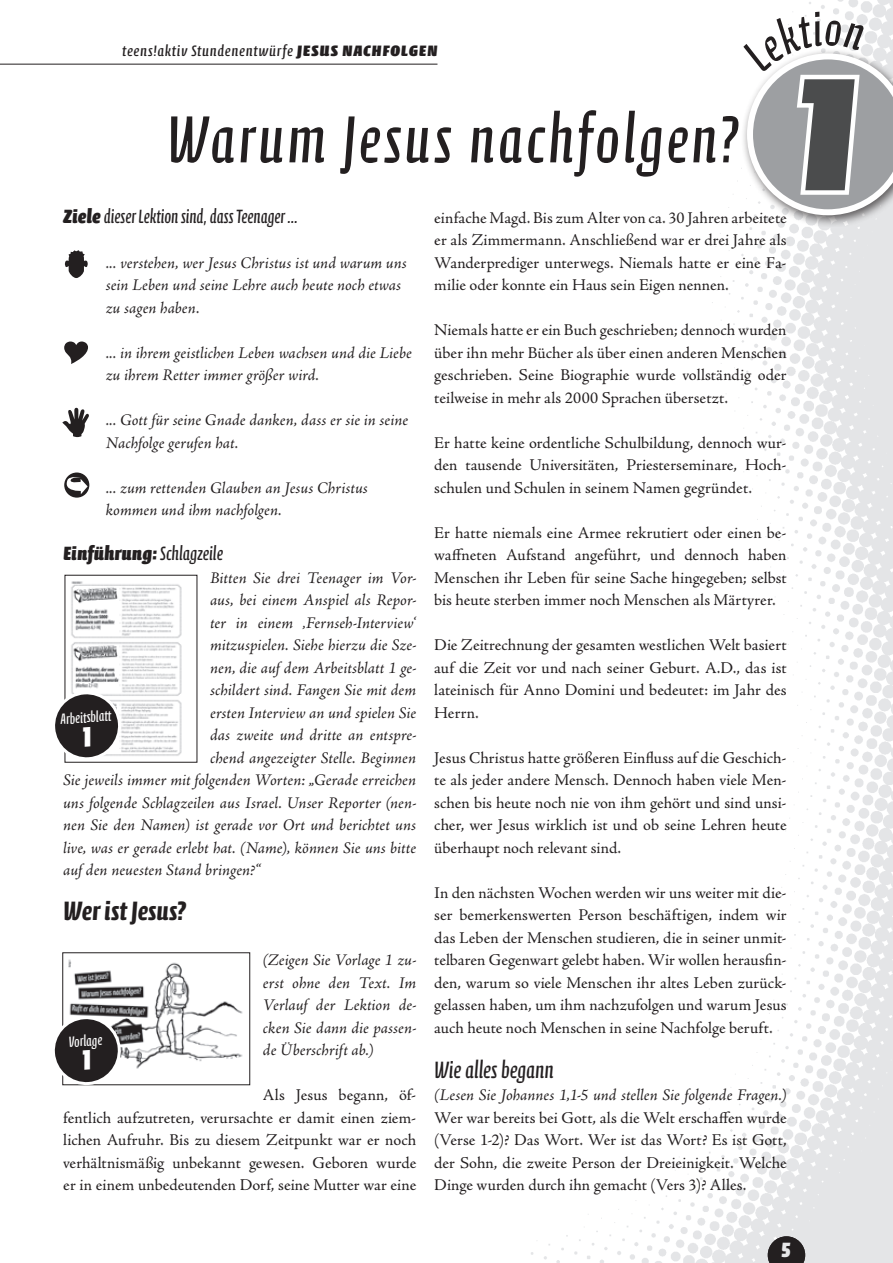
<style>
.page{position:relative;width:893px;height:1263px;background:#fff}
.page>*{position:absolute;margin:0;border:0;box-sizing:border-box;transform-origin:0 0}
.t1{font:900 163.2px "Calcite Pro";color:#4b4c4d;scale:1.18 1}
.t2{font:67.5px "Calcite Pro";letter-spacing:.04em;color:#231f20}
.t3{font:700 27px "Calcite Pro";color:#231f20}
.t4{font:24px "Calcite Pro";color:#231f20}
.t5{font:900 21px "Calcite Pro";color:#e6e7e9}
.t6{font:19.5px "Calcite Pro";color:#231f20;scale:.95 1}
.t7{font:900 19.5px "Calcite Pro";letter-spacing:.005em;color:#231f20}
.t8{font:16.5px/22.5px "Adobe Jenson Pro";letter-spacing:.005em;color:#231f20;text-align:justify}
.t9{font:italic 16.5px/22.5px "Adobe Jenson Pro";color:#231f20}
.t10{font:15.3px "Calcite Pro";letter-spacing:.04em;color:#231f20;scale:1.18 1}
.t11{font:15px "Calcite Pro";color:#fff}
.s1{font-weight:900}
.s2{font-weight:400}
</style>
<div class="page">
<img style="left:531px;top:0;width:362px;height:1263px">
<svg style="left:768px;top:1236px;width:37px;height:27px"></svg>
<div style="left:741px;top:47px;width:152px;height:180px;background:#231f20;opacity:.7"></div>
<hr style="left:0;top:64px;width:437px;height:1px;background:#231f20">
<svg style="left:65px;top:250px;width:23px;height:28px"></svg>
<svg style="left:64px;top:341px;width:24px;height:23px"></svg>
<svg style="left:62px;top:408px;width:27px;height:29px"></svg>
<svg style="left:64px;top:472px;width:25px;height:26px"></svg>
<svg style="left:64px;top:476px;width:24px;height:18px"></svg>
<img style="left:71px;top:581px;width:111px;height:175px">
<img style="left:68px;top:959px;width:175px;height:110px">
<div style="left:62px;top:952px;width:188px;height:133px;border:1px solid #231f20"></div>
<svg style="left:742px;top:12px;width:151px;height:203px"></svg>
<svg style="left:55px;top:691px;width:66px;height:71px"></svg>
<svg style="left:54px;top:1016px;width:67px;height:70px"></svg>
<p class="t10" style="left:122px;top:42px;width:269px">teens!aktiv Stundenentwürfe <span class="s1">JESUS NACHFOLGEN</span></p>
<h2 class="t2" style="left:167px;top:101px;width:573px">Warum Jesus nachfolgen?</h2>
<p class="t6" style="left:63px;top:205px;width:249px"><span class="s1">Ziele</span> dieser Lektion sind, dass Teenager …</p>
<p class="t9" style="left:106px;top:252px;width:303px">... verstehen, wer Jesus Christus ist und warum uns sein Leben und seine Lehre auch heute noch etwas zu sagen haben.</p>
<p class="t9" style="left:106px;top:342px;width:308px">... in ihrem geistlichen Leben wachsen und die Liebe zu ihrem Retter immer größer wird.</p>
<p class="t9" style="left:106px;top:410px;width:304px">... Gott für seine Gnade danken, dass er sie in seine<br>Nachfolge gerufen hat.</p>
<p class="t9" style="left:106px;top:477px;width:264px">... zum rettenden Glauben an Jesus Christus kommen und ihm nachfolgen.</p>
<p class="t7" style="left:63px;top:542px;width:161px">Einführung: <span class="s2">Schlagzeile</span></p>
<p class="t9" style="left:210px;top:567px;width:208px">Bitten Sie drei Teenager im Vor-</p>
<p class="t9" style="left:210px;top:590px;width:208px">aus, bei einem Anspiel als Repor-</p>
<p class="t9" style="left:210px;top:612px;width:208px">ter in einem ‚Fernseh-Interview‘</p>
<p class="t9" style="left:210px;top:635px;width:208px">mitzuspielen. Siehe hierzu die Sze-</p>
<p class="t9" style="left:210px;top:657px;width:208px">nen, die auf dem Arbeitsblatt 1 ge-</p>
<p class="t9" style="left:210px;top:680px;width:208px">schildert sind. Fangen Sie mit dem</p>
<p class="t9" style="left:210px;top:702px;width:208px">ersten Interview an und spielen Sie</p>
<p class="t9" style="left:210px;top:725px;width:208px">das zweite und dritte an entspre-</p>
<p class="t9" style="left:210px;top:747px;width:208px">chend angezeigter Stelle. Beginnen</p>
<p class="t9" style="left:63px;top:770px;width:354px">Sie jeweils immer mit folgenden Worten: „Gerade erreichen</p>
<p class="t9" style="left:63px;top:792px;width:354px">uns folgende Schlagzeilen aus Israel. Unser Reporter (nen-</p>
<p class="t9" style="left:63px;top:815px;width:354px">nen Sie den Namen) ist gerade vor Ort und berichtet uns</p>
<p class="t9" style="left:63px;top:837px;width:355px">live, was er gerade erlebt hat. (Name), können Sie uns bitte</p>
<p class="t9" style="left:63px;top:860px;width:199px">auf den neuesten Stand bringen?“</p>
<h3 class="t3" style="left:63px;top:895px;width:124px">Wer ist Jesus?</h3>
<p class="t9" style="left:263px;top:950px;width:155px;text-align:justify">(Zeigen Sie Vorlage 1 zu&shy;erst ohne den Text. Im Verlauf der Lektion de&shy;cken Sie dann die passen&shy;de Überschrift ab.)</p>
<p class="t8" style="left:63px;top:1084px;width:355px;text-indent:200px">Als Jesus begann, öf&shy;fentlich aufzutreten, verursachte er damit einen ziem&shy;lichen Aufruhr. Bis zu diesem Zeitpunkt war er noch verhältnismäßig unbekannt gewesen. Geboren wurde er in einem unbedeutenden Dorf, seine Mutter war eine</p>
<p class="t8" style="left:434px;top:206px;width:354px">einfache Magd. Bis zum Alter von ca. 30 Jahren arbeitete er als Zimmermann. Anschließend war er drei Jahre als Wanderprediger unterwegs. Niemals hatte er eine Fa&shy;milie oder konnte ein Haus sein Eigen nennen.</p>
<p class="t8" style="left:434px;top:319px;width:354px">Niemals hatte er ein Buch geschrieben; dennoch wurden über ihn mehr Bücher als über einen anderen Menschen geschrieben. Seine Biographie wurde vollständig oder teilweise in mehr als 2000 Sprachen übersetzt.</p>
<p class="t8" style="left:434px;top:431px;width:354px">Er hatte keine ordentliche Schulbildung, dennoch wur&shy;den tausende Universitäten, Priesterseminare, Hoch&shy;schulen und Schulen in seinem Namen gegründet.</p>
<p class="t8" style="left:434px;top:521px;width:354px">Er hatte niemals eine Armee rekrutiert oder einen be&shy;waffneten Aufstand angeführt, und dennoch haben Menschen ihr Leben für seine Sache hingegeben; selbst bis heute sterben immer noch Menschen als Märtyrer.</p>
<p class="t8" style="left:434px;top:634px;width:354px">Die Zeitrechnung der gesamten westlichen Welt basiert auf die Zeit vor und nach seiner Geburt. A.D., das ist lateinisch für Anno Domini und bedeutet: im Jahr des Herrn.</p>
<p class="t8" style="left:434px;top:746px;width:354px">Jesus Christus hatte größeren Einfluss auf die Geschich&shy;te als jeder andere Mensch. Dennoch haben viele Men&shy;schen bis heute noch nie von ihm gehört und sind unsi&shy;cher, wer Jesus wirklich ist und ob seine Lehren heute überhaupt noch relevant sind.</p>
<p class="t8" style="left:434px;top:881px;width:354px">In den nächsten Wochen werden wir uns weiter mit die&shy;ser bemerkenswerten Person beschäftigen, indem wir das Leben der Menschen studieren, die in seiner unmit&shy;telbaren Gegenwart gelebt haben. Wir wollen herausfin&shy;den, warum so viele Menschen ihr altes Leben zurück&shy;gelassen haben, um ihm nachzufolgen und warum Jesus auch heute noch Menschen in seine Nachfolge beruft.</p>
<h3 class="t4" style="left:434px;top:1056px;width:121px">Wie alles begann</h3>
<p class="t9" style="left:434px;top:1085px;width:354px">(Lesen Sie Johannes 1,1-5 und stellen Sie folgende Fragen.)</p>
<p class="t8" style="left:434px;top:1106px;width:354px">Wer war bereits bei Gott, als die Welt erschaffen wurde (Verse 1-2)? Das Wort. Wer ist das Wort? Es ist Gott, der Sohn, die zweite Person der Dreieinigkeit. Welche Dinge wurden durch ihn gemacht (Vers 3)? Alles.</p>
<p class="t11" style="left:60px;top:710px;width:52px;rotate:-4deg">Arbeitsblatt</p>
<p class="t11" style="left:68px;top:1033px;width:35px;rotate:-4deg">Vorlage</p>
<h1 class="t1" style="left:781px;top:39px;width:80px">1</h1>
<p class="t5" style="left:781px;top:1237px;width:12px">5</p>
</div>
